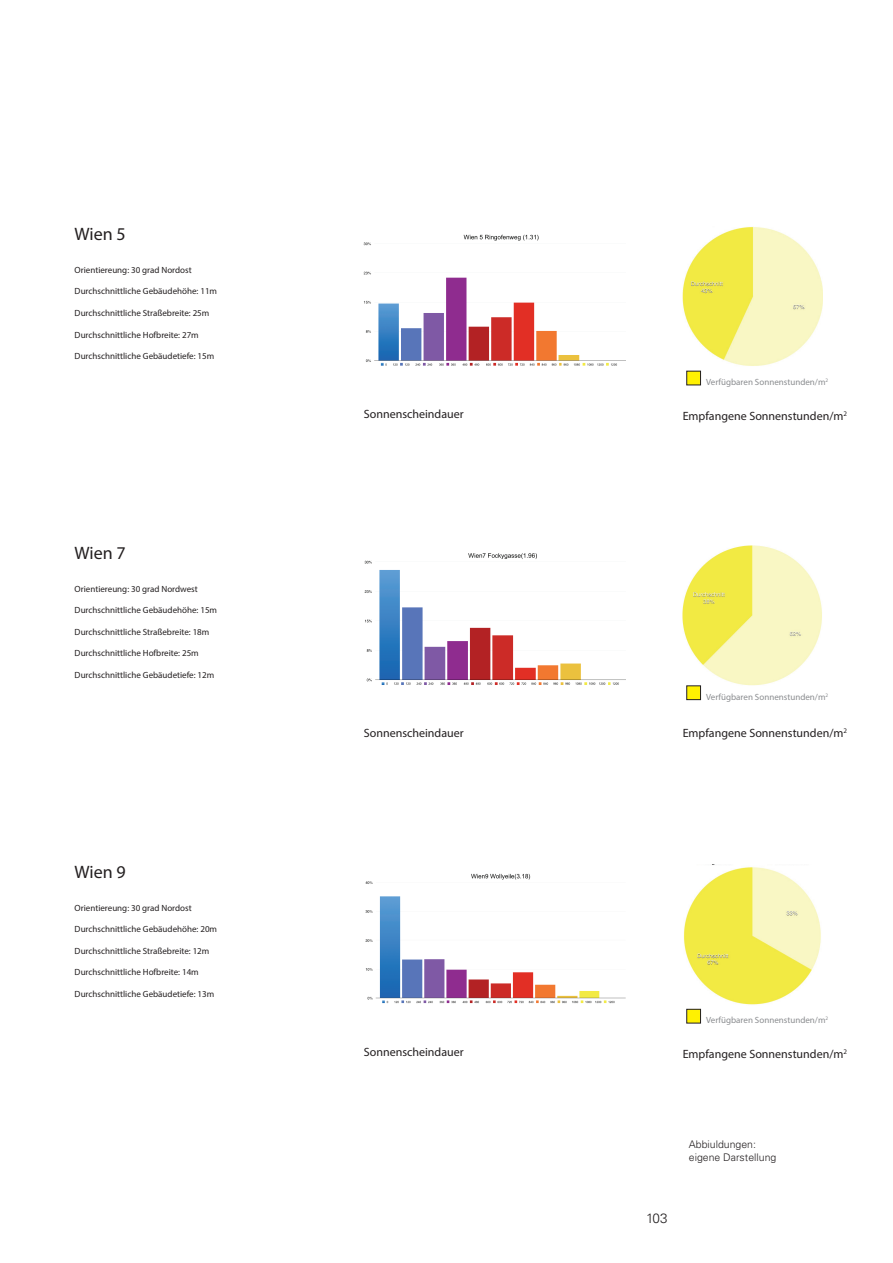
<style>
.page{position:relative;width:893px;height:1263px;background:#fff}
.page>*{position:absolute;margin:0;border:0;box-sizing:border-box;transform-origin:0 0}
.t1{font:18px "Myriad Pro";color:#231f20}
.t2{font:300 13.5px "Univers";color:#231f20}
.t3{font:13.5px "Myriad Pro";color:#231f20}
.t4{font:12px "Myriad Pro";color:#231f20}
.t5{font:300 10.5px/12.8px "Univers";color:#231f20}
.t6{font:9px "Myriad Pro";color:#231f20}
.t7{font:9px "Myriad Pro";color:#8a8c8f}
</style>
<div class="page">
<img style="left:683px;top:546px;width:139px;height:140px">
<img style="left:364px;top:553px;width:262px;height:132px">
<img style="left:683px;top:227px;width:139px;height:139px">
<img style="left:364px;top:234px;width:262px;height:132px">
<img style="left:365px;top:873px;width:261px;height:131px">
<img style="left:684px;top:867px;width:137px;height:138px">
<div style="left:687px;top:371px;width:13px;height:14px;background:#fff101"></div>
<div style="left:686px;top:371px;width:15px;height:14px;border:1px solid #231f20"></div>
<div style="left:687px;top:686px;width:13px;height:14px;background:#fff101"></div>
<div style="left:686px;top:686px;width:15px;height:14px;border:1px solid #231f20"></div>
<div style="left:687px;top:1009px;width:13px;height:14px;background:#fff101"></div>
<div style="left:686px;top:1009px;width:15px;height:14px;border:1px solid #231f20"></div>
<h1 class="t1" style="left:75px;top:223px;width:53px">Wien 5</h1>
<p class="t6" style="left:75px;top:264px;width:119px">Orientiereung: 30 grad Nordost</p>
<p class="t6" style="left:75px;top:286px;width:144px">Durchschnittliche Gebäudehöhe: 11m</p>
<p class="t6" style="left:75px;top:307px;width:136px">Durchschnittliche Straßebreite: 25m</p>
<p class="t6" style="left:75px;top:329px;width:126px">Durchschnittliche Hofbreite: 27m</p>
<p class="t6" style="left:75px;top:351px;width:141px">Durchschnittliche Gebäudetiefe: 15m</p>
<h1 class="t1" style="left:75px;top:542px;width:53px">Wien 7</h1>
<p class="t6" style="left:75px;top:583px;width:125px">Orientiereung: 30 grad Nordwest</p>
<p class="t6" style="left:75px;top:605px;width:144px">Durchschnittliche Gebäudehöhe: 15m</p>
<p class="t6" style="left:75px;top:626px;width:136px">Durchschnittliche Straßebreite: 18m</p>
<p class="t6" style="left:75px;top:648px;width:126px">Durchschnittliche Hofbreite: 25m</p>
<p class="t6" style="left:75px;top:669px;width:141px">Durchschnittliche Gebäudetiefe: 12m</p>
<h1 class="t1" style="left:75px;top:861px;width:53px">Wien 9</h1>
<p class="t6" style="left:75px;top:902px;width:119px">Orientiereung: 30 grad Nordost</p>
<p class="t6" style="left:75px;top:924px;width:144px">Durchschnittliche Gebäudehöhe: 20m</p>
<p class="t6" style="left:75px;top:945px;width:136px">Durchschnittliche Straßebreite: 12m</p>
<p class="t6" style="left:75px;top:967px;width:126px">Durchschnittliche Hofbreite: 14m</p>
<p class="t6" style="left:75px;top:988px;width:141px">Durchschnittliche Gebäudetiefe: 13m</p>
<h3 class="t4" style="left:364px;top:407px;width:101px">Sonnenscheindauer</h3>
<h3 class="t4" style="left:364px;top:726px;width:101px">Sonnenscheindauer</h3>
<h3 class="t4" style="left:364px;top:1045px;width:101px">Sonnenscheindauer</h3>
<p class="t7" style="left:706px;top:377px;width:124px">Verfügbaren Sonnenstunden/m<sup>2</sup></p>
<h3 class="t4" style="left:683px;top:409px;width:166px">Empfangene Sonnenstunden/m<sup>2</sup></h3>
<p class="t7" style="left:706px;top:691px;width:124px">Verfügbaren Sonnenstunden/m<sup>2</sup></p>
<h3 class="t4" style="left:683px;top:726px;width:166px">Empfangene Sonnenstunden/m<sup>2</sup></h3>
<p class="t7" style="left:706px;top:1015px;width:124px">Verfügbaren Sonnenstunden/m<sup>2</sup></p>
<h3 class="t4" style="left:683px;top:1047px;width:166px">Empfangene Sonnenstunden/m<sup>2</sup></h3>
<h2 class="t2" style="left:646px;top:1210px;width:23px">103</h2>
<h2 class="t3" style="left:654px;top:1211px;width:8px">7</h2>
<p class="t5" style="left:689px;top:1138px;width:89px">Abbiuldungen: eigene Darstellung</p>
</div>
